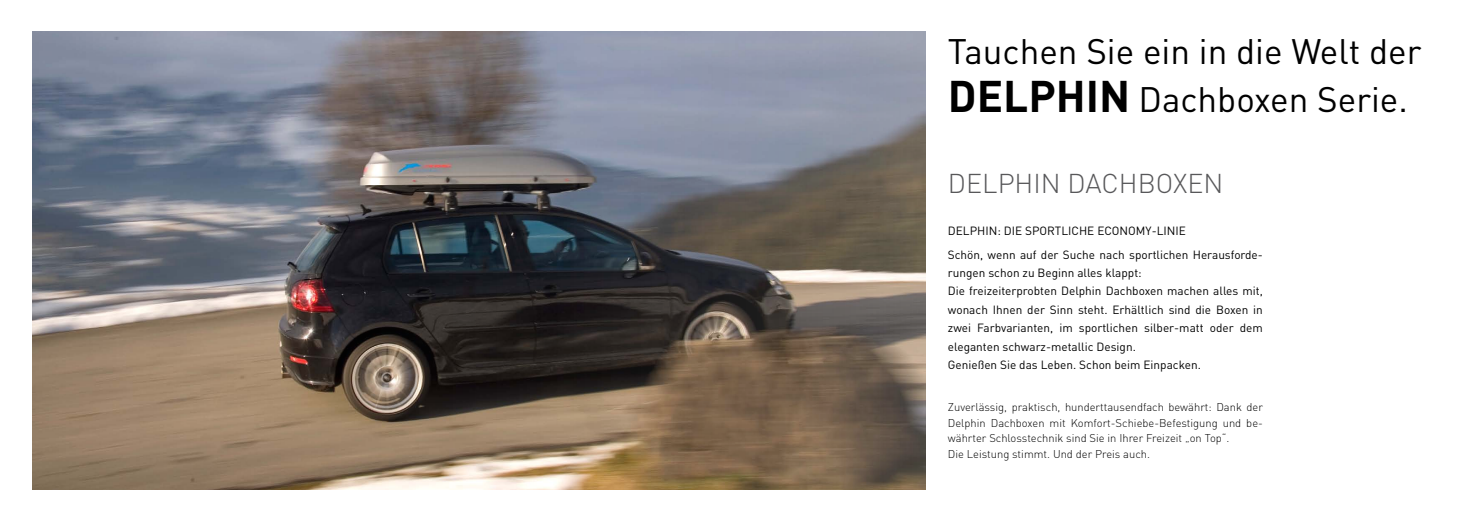
<style>
.page{position:relative;width:1474px;height:521px;background:#fff}
.page>*{position:absolute;margin:0;border:0;box-sizing:border-box;transform-origin:0 0}
.t1{font:35px/48.1px "DINOT";color:#000}
.t2{font:300 26.95px "DINOT";color:#58585a}
.t3{font:11.81px/18.4px "DINOT";color:#000}
.t4{font:300 11.2px/15.8px "DINOT";color:#000}
.s1{font-weight:700;font-size:43.75px}
</style>
<div class="page">
<img style="left:32px;top:32px;width:893px;height:457px">
<p class="t1" style="left:947px;top:26px;width:475px">Tauchen Sie ein in die Welt der<br><span class="s1">DELPHIN</span> Dachboxen Serie.</p>
<p class="t2" style="left:947px;top:165px;width:277px">DELPHIN DACHBOXEN</p>
<p class="t3" style="left:947px;top:218px;width:316px;line-height:23.6px">DELPHIN: DIE SPORTLICHE ECONOMY-LINIE<br>Schön, wenn auf der Suche nach sportlichen Herausforde-</p>
<p class="t3" style="left:947px;top:263px;width:316px">rungen schon zu Beginn alles klappt:<br>Die freizeiterprobten Delphin Dachboxen machen alles mit, wonach Ihnen der Sinn steht. Erhältlich sind die Boxen in zwei Farbvarianten, im sportlichen silber-matt oder dem eleganten schwarz-metallic Design.<br>Genießen Sie das Leben. Schon beim Einpacken.</p>
<p class="t4" style="left:947px;top:398px;width:316px">Zuverlässig, praktisch, hunderttausendfach bewährt: Dank der Delphin Dachboxen mit Komfort-Schiebe-Befestigung und be&shy;währter Schlosstechnik sind Sie in Ihrer Freizeit „on Top“.<br>Die Leistung stimmt. Und der Preis auch.</p>
</div>
